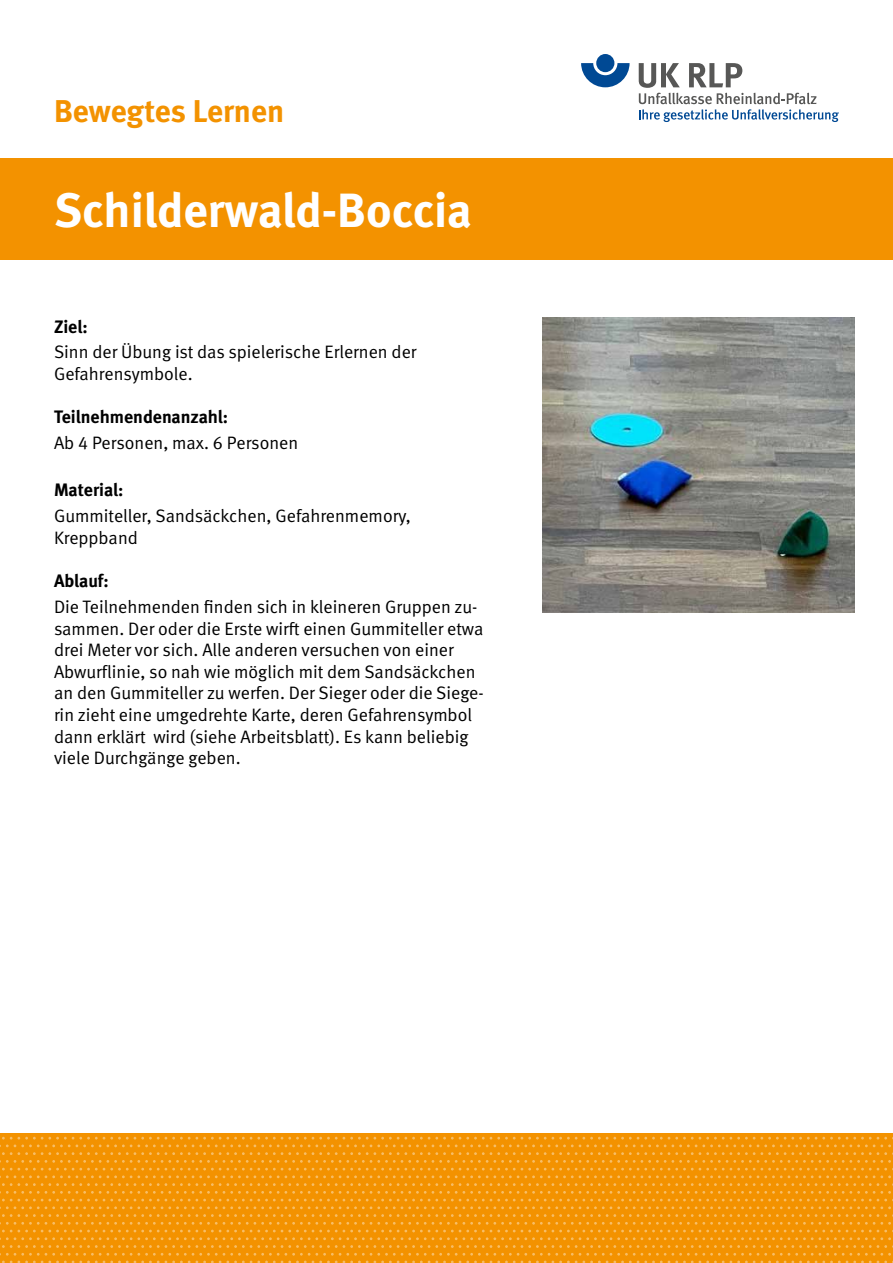
<style>
.page{position:relative;width:893px;height:1263px;background:#fff}
.page>*{position:absolute;margin:0;border:0;box-sizing:border-box;transform-origin:0 0}
.t1{font:700 48px "DGUV Meta";color:#fff}
.t2{font:700 31.5px "DGUV Meta";color:#f39200}
.t3{font:18px/21.6px "DGUV Meta";color:#000}
.t4{font:700 18px "DGUV Meta";color:#000}
</style>
<div class="page">
<svg style="left:581px;top:63px;width:49px;height:24px"></svg>
<div style="left:596px;top:54px;width:18px;height:18px;background:#004994;border-radius:50%"></div>
<svg style="left:639px;top:63px;width:200px;height:59px"></svg>
<div style="left:0;top:1133px;width:893px;height:130px;background:#f39200"></div>
<svg style="left:0;top:1137px;width:893px;height:126px"></svg>
<div style="left:0;top:158px;width:893px;height:101px;background:#f39200"></div>
<img style="left:543px;top:318px;width:312px;height:294px">
<h2 class="t2" style="left:54px;top:92px;width:232px">Bewegtes Lernen</h2>
<h1 class="t1" style="left:54px;top:182px;width:419px">Schilderwald-Boccia</h1>
<p class="t4" style="left:54px;top:316px;width:35px">Ziel:</p>
<p class="t3" style="left:54px;top:342px;width:364px">Sinn der Übung ist das spielerische Erlernen der<br>Gefahrensymbole.</p>
<p class="t4" style="left:54px;top:406px;width:176px">Teilnehmendenanzahl:</p>
<p class="t3" style="left:54px;top:432px;width:246px">Ab 4 Personen, max. 6 Personen</p>
<p class="t4" style="left:54px;top:479px;width:71px">Material:</p>
<p class="t3" style="left:54px;top:506px;width:358px">Gummiteller, Sandsäckchen, Gefahrenmemory,<br>Kreppband</p>
<p class="t4" style="left:54px;top:570px;width:56px">Ablauf:</p>
<p class="t3" style="left:54px;top:596px;width:431px">Die Teilnehmenden finden sich in kleineren Gruppen zu&shy;sammen. Der oder die Erste wirft einen Gummiteller etwa drei Meter vor sich. Alle anderen versuchen von einer Abwurflinie, so nah wie möglich mit dem Sandsäckchen an den Gummiteller zu werfen. Der Sieger oder die Siege&shy;rin zieht eine umgedrehte Karte, deren Gefahrensymbol dann erklärt wird (siehe Arbeitsblatt). Es kann beliebig viele Durchgänge geben.</p>
</div>
